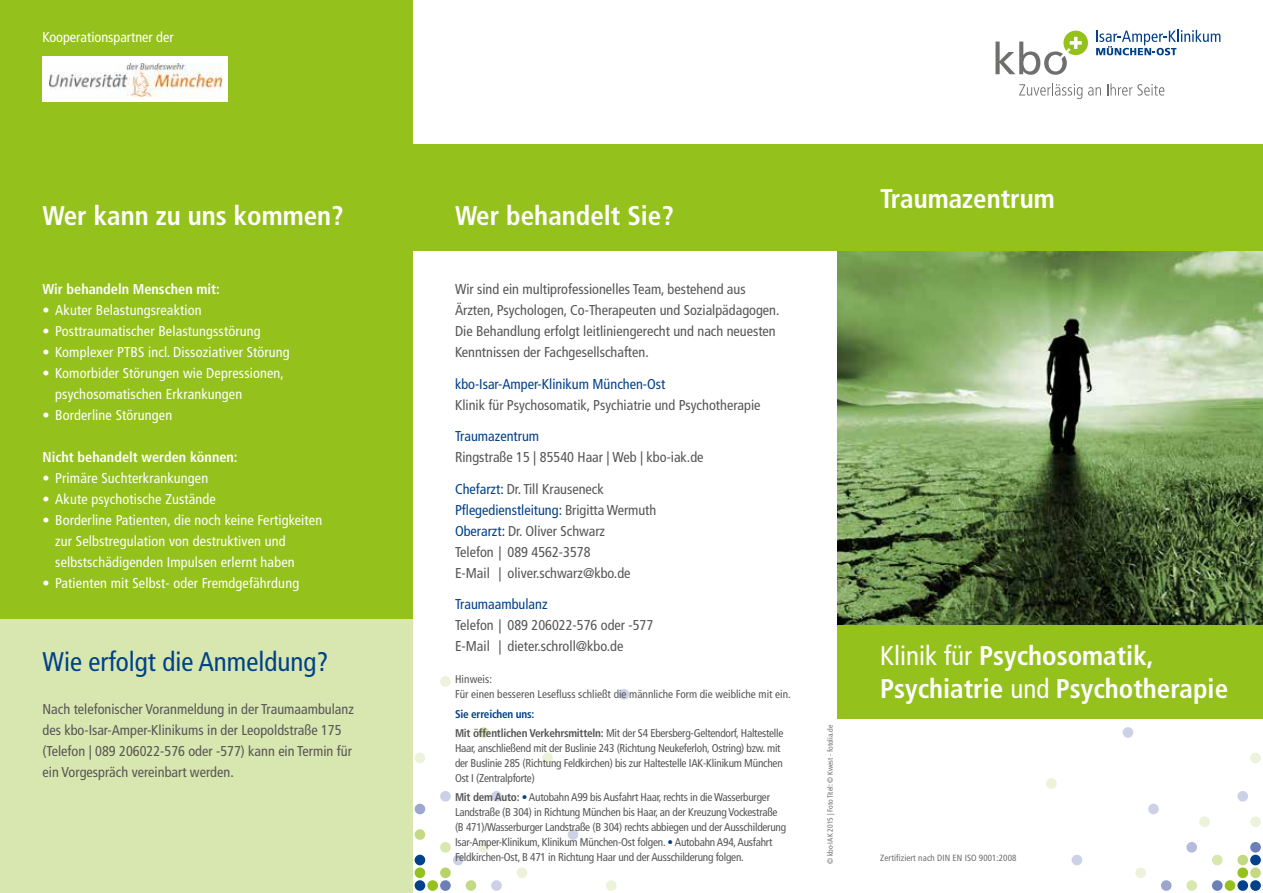
<style>
.page{position:relative;width:1263px;height:893px;background:#fff}
.page>*{position:absolute;margin:0;border:0;box-sizing:border-box;transform-origin:0 0}
.t1{font:700 condensed 27px/33px "Frutiger LT Com";color:#fff}
.t2{font:condensed 27px "Frutiger LT Com";color:#004189}
.t3{font:condensed 14.25px/21px "Frutiger LT Com";color:#565656}
.t4{font:condensed 14.25px/21px "Frutiger LT Com";letter-spacing:.01em;color:#fff}
.t5{font:condensed 14.25px "Frutiger LT Com";color:#004189}
.t6{font:700 condensed 14.25px "Frutiger LT Com";color:#fff}
.t7{font:condensed 11.25px/15px "Frutiger LT Com";letter-spacing:-.02em;color:#565656}
.t8{font:condensed 11.25px/15px "Frutiger LT Com";color:#565656}
.t9{font:condensed 9px "Frutiger LT Com";letter-spacing:.01em;color:#6f6f6e}
.t10{font:condensed 7.5px "Frutiger LT Com";color:#6f6f6e}
.s1{color:#004189}
.s2{font-weight:700;color:#004189}
.s3{font-weight:700}
.s4{font-weight:400}
</style>
<div class="page">
<div style="left:1046px;top:778px;width:11px;height:11px;background:#ecf3da;border-radius:50%"></div>
<div style="left:1071px;top:855px;width:11px;height:10px;background:#cdd1e7;border-radius:50%"></div>
<div style="left:1123px;top:727px;width:10px;height:11px;background:#cdd1e7;border-radius:50%"></div>
<div style="left:1135px;top:867px;width:11px;height:11px;background:#ecf3da;border-radius:50%"></div>
<div style="left:1148px;top:804px;width:11px;height:10px;background:#cdd1e7;border-radius:50%"></div>
<div style="left:1161px;top:880px;width:10px;height:11px;background:#9da7ce;border-radius:50%"></div>
<div style="left:1186px;top:880px;width:11px;height:11px;background:#d8e6b0;border-radius:50%"></div>
<div style="left:1186px;top:842px;width:11px;height:11px;background:#b5bbdb;border-radius:50%"></div>
<div style="left:1199px;top:816px;width:11px;height:11px;background:#ecf3da;border-radius:50%"></div>
<div style="left:1212px;top:880px;width:10px;height:11px;background:#6c7fb6;border-radius:50%"></div>
<div style="left:1212px;top:855px;width:10px;height:10px;background:#d8e6b0;border-radius:50%"></div>
<div style="left:1225px;top:880px;width:10px;height:11px;background:#94c11c;border-radius:50%"></div>
<div style="left:1237px;top:880px;width:11px;height:11px;background:#004189;border-radius:50%"></div>
<div style="left:1237px;top:867px;width:11px;height:11px;background:#94c11c;border-radius:50%"></div>
<div style="left:1237px;top:855px;width:11px;height:10px;background:#c4d983;border-radius:50%"></div>
<div style="left:1237px;top:791px;width:11px;height:10px;background:#cdd1e7;border-radius:50%"></div>
<div style="left:1250px;top:880px;width:11px;height:11px;background:#004189;border-radius:50%"></div>
<div style="left:1250px;top:867px;width:11px;height:11px;background:#c4d983;border-radius:50%"></div>
<div style="left:1250px;top:855px;width:11px;height:10px;background:#004189;border-radius:50%"></div>
<div style="left:1250px;top:842px;width:11px;height:11px;background:#6c7fb6;border-radius:50%"></div>
<div style="left:1250px;top:816px;width:11px;height:11px;background:#ecf3da;border-radius:50%"></div>
<div style="left:1250px;top:753px;width:11px;height:10px;background:#ecf3da;border-radius:50%"></div>
<div style="left:606px;top:880px;width:11px;height:11px;background:#ecf3da;border-radius:50%"></div>
<div style="left:491px;top:880px;width:11px;height:11px;background:#cdd1e7;border-radius:50%"></div>
<div style="left:466px;top:880px;width:10px;height:11px;background:#c4d983;border-radius:50%"></div>
<div style="left:440px;top:880px;width:11px;height:11px;background:#6c7fb6;border-radius:50%"></div>
<div style="left:427px;top:880px;width:11px;height:11px;background:#94c11c;border-radius:50%"></div>
<div style="left:415px;top:880px;width:10px;height:11px;background:#004189;border-radius:50%"></div>
<div style="left:517px;top:867px;width:10px;height:11px;background:#ecf3da;border-radius:50%"></div>
<div style="left:440px;top:867px;width:11px;height:11px;background:#b9d36b;border-radius:50%"></div>
<div style="left:415px;top:867px;width:10px;height:11px;background:#94c11c;border-radius:50%"></div>
<div style="left:453px;top:855px;width:10px;height:10px;background:#cdd1e7;border-radius:50%"></div>
<div style="left:415px;top:855px;width:10px;height:10px;background:#004189;border-radius:50%"></div>
<div style="left:478px;top:842px;width:11px;height:11px;background:#ecf3da;border-radius:50%"></div>
<div style="left:440px;top:842px;width:11px;height:11px;background:#d8e6b0;border-radius:50%"></div>
<div style="left:568px;top:829px;width:10px;height:11px;background:#cdd1e7;border-radius:50%"></div>
<div style="left:415px;top:829px;width:10px;height:11px;background:#c4d983;border-radius:50%"></div>
<div style="left:415px;top:804px;width:10px;height:10px;background:#9da7ce;border-radius:50%"></div>
<div style="left:491px;top:791px;width:11px;height:10px;background:#cdd1e7;border-radius:50%"></div>
<div style="left:440px;top:791px;width:11px;height:10px;background:#cdd1e7;border-radius:50%"></div>
<div style="left:542px;top:753px;width:11px;height:10px;background:#ecf3da;border-radius:50%"></div>
<div style="left:415px;top:753px;width:10px;height:10px;background:#ecf3da;border-radius:50%"></div>
<div style="left:478px;top:727px;width:11px;height:11px;background:#d8e6b0;border-radius:50%"></div>
<div style="left:619px;top:689px;width:10px;height:10px;background:#cdd1e7;border-radius:50%"></div>
<div style="left:440px;top:676px;width:11px;height:11px;background:#ecf3da;border-radius:50%"></div>
<img style="left:838px;top:251px;width:425px;height:374px">
<div style="left:838px;top:145px;width:425px;height:106px;background:#94c11c"></div>
<div style="left:838px;top:625px;width:425px;height:94px;background:#94c11c"></div>
<div style="left:0;top:0;width:412px;height:893px;background:#94c11c"></div>
<div style="left:412px;top:145px;width:426px;height:106px;background:#94c11c"></div>
<div style="left:0;top:620px;width:412px;height:273px;background:#d8e6b0"></div>
<div style="left:43px;top:56px;width:185px;height:46px;background:#fff"></div>
<img style="left:49px;top:63px;width:172px;height:33px">
<svg style="left:995px;top:31px;width:93px;height:44px"></svg>
<svg style="left:1096px;top:30px;width:124px;height:25px"></svg>
<svg style="left:1019px;top:83px;width:63px;height:16px"></svg>
<svg style="left:1088px;top:87px;width:13px;height:9px"></svg>
<svg style="left:1107px;top:83px;width:57px;height:13px"></svg>
<p class="t4" style="left:43px;top:27px;width:133px">Kooperationspartner der</p>
<h1 class="t1" style="left:43px;top:199px;width:303px">Wer kann zu uns kommen?</h1>
<h1 class="t1" style="left:455px;top:199px;width:220px">Wer behandelt Sie?</h1>
<p class="t6" style="left:43px;top:281px;width:179px">Wir behandeln Menschen mit:</p>
<p class="t4" style="left:43px;top:300px;width:161px">• Akuter Belastungsreaktion</p>
<p class="t4" style="left:43px;top:321px;width:220px">• Posttraumatischer Belastungsstörung</p>
<p class="t4" style="left:43px;top:342px;width:249px">• Komplexer PTBS incl. Dissoziativer Störung</p>
<p class="t4" style="left:55px;top:363px;width:230px;text-indent:-13px">• Komorbider Störungen wie Depressionen, psychosomatischen Erkrankungen</p>
<p class="t4" style="left:43px;top:405px;width:131px">• Borderline Störungen</p>
<p class="t6" style="left:43px;top:449px;width:197px">Nicht behandelt werden können:</p>
<p class="t4" style="left:43px;top:468px;width:167px">• Primäre Suchterkrankungen</p>
<p class="t4" style="left:43px;top:489px;width:175px">• Akute psychotische Zustände</p>
<p class="t4" style="left:55px;top:510px;width:268px;text-indent:-13px">• Borderline Patienten, die noch keine Fertigkeiten zur Selbstregulation von destruktiven und selbstschädigenden Impulsen erlernt haben</p>
<p class="t4" style="left:43px;top:573px;width:258px">• Patienten mit Selbst- oder Fremdgefährdung</p>
<h1 class="t2" style="left:43px;top:646px;width:287px">Wie erfolgt die Anmeldung?</h1>
<p class="t3" style="left:43px;top:699px;width:313px">Nach telefonischer Voranmeldung in der Traumaambulanz des kbo-Isar-Amper-Klinikums in der Leopoldstraße 175 (Telefon | 089 206022-576 oder -577) kann ein Termin für ein Vorgespräch vereinbart werden.</p>
<p class="t3" style="left:455px;top:279px;width:326px">Wir sind ein multiprofessionelles Team, bestehend aus Ärzten, Psychologen, Co-Therapeuten und Sozialpädagogen.<br>Die Behandlung erfolgt leitliniengerecht und nach neuesten Kenntnissen der Fachgesellschaften.</p>
<p class="t5" style="left:455px;top:375px;width:212px">kbo-Isar-Amper-Klinikum München-Ost</p>
<p class="t3" style="left:455px;top:394px;width:307px">Klinik für Psychosomatik, Psychiatrie und Psychotherapie</p>
<p class="t5" style="left:455px;top:428px;width:86px">Traumazentrum</p>
<p class="t3" style="left:455px;top:447px;width:250px">Ringstraße 15 | 85540 Haar | Web | kbo-iak.de</p>
<p class="t3" style="left:455px;top:478px;width:203px"><span class="s1">Chefarzt:</span> Dr. Till Krauseneck<br><span class="s1">Pflegedienstleitung:</span> Brigitta Wermuth<br><span class="s1">Oberarzt:</span> Dr. Oliver Schwarz<br>Telefon | 089 4562-3578<br>E-Mail | oliver.schwarz@kbo.de</p>
<p class="t5" style="left:455px;top:596px;width:94px">Traumaambulanz</p>
<p class="t3" style="left:455px;top:615px;width:200px">Telefon | 089 206022-576 oder -577<br>E-Mail | dieter.schroll@kbo.de</p>
<p class="t8" style="left:455px;top:672px;width:337px">Hinweis:<br>Für einen besseren Lesefluss schließt die männliche Form die weibliche mit ein.</p>
<p class="t7" style="left:455px;top:704px;width:330px;line-height:19.2px"><span class="s2">Sie erreichen uns:<br></span><span class="s3">Mit öffentlichen Verkehrsmitteln:</span> Mit der S4 Ebersberg-Geltendorf, Haltestelle</p>
<p class="t7" style="left:455px;top:740px;width:329px">Haar, anschließend mit der Buslinie 243 (Richtung Neukeferloh, Ostring) bzw. mit der Buslinie 285 (Richtung Feldkirchen) bis zur Haltestelle IAK-Klinikum München<br>Ost I (Zentralpforte)</p>
<p class="t7" style="left:455px;top:790px;width:333px"><span class="s3">Mit dem Auto:</span> <span class="s1">•</span> Autobahn A99 bis Ausfahrt Haar, rechts in die Wasserburger Landstraße (B 304) in Richtung München bis Haar, an der Kreuzung Vockestraße (B 471)/Wasserburger Landstraße (B 304) rechts abbiegen und der Ausschilderung Isar-Amper-Klinikum, Klinikum München-Ost folgen. <span class="s1">•</span> Autobahn A94, Ausfahrt Feldkirchen-Ost, B 471 in Richtung Haar und der Ausschilderung folgen.</p>
<p class="t10" style="left:826px;top:864px;width:141px;rotate:-90deg">© kbo-IAK 2015 | Foto Titel: © Kwest - fotolia.de</p>
<h1 class="t1" style="left:880px;top:183px;width:176px">Traumazentrum</h1>
<h1 class="t1" style="left:880px;top:639px;width:349px"><span class="s4">Klinik für</span> Psychosomatik,<br>Psychiatrie <span class="s4">und</span> Psychotherapie</h1>
<p class="t9" style="left:880px;top:853px;width:138px">Zertifiziert nach DIN EN ISO 9001:2008</p>
</div>
